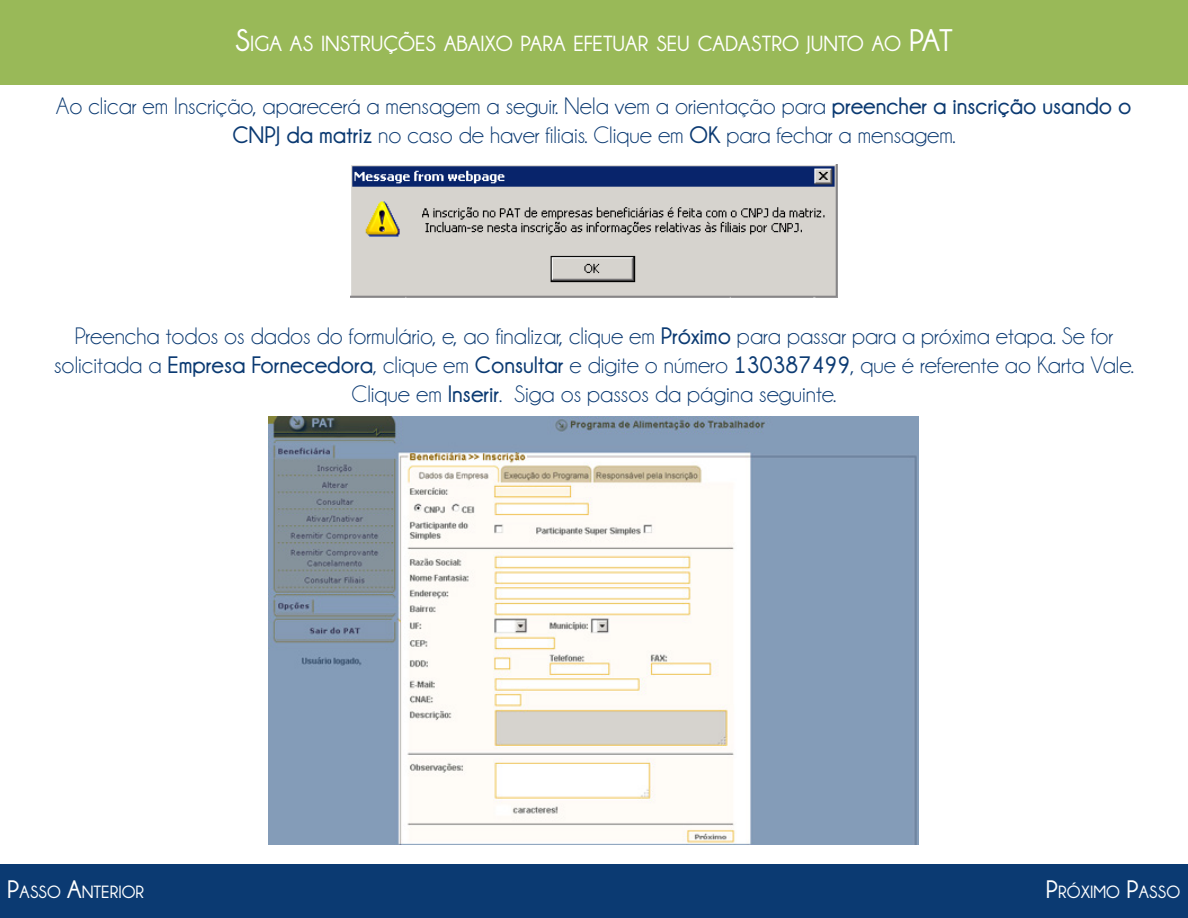
<style>
.page{position:relative;width:1188px;height:918px;background:#fff}
.page>*{position:absolute;margin:0;border:0;box-sizing:border-box;transform-origin:0 0}
.t1{font:24px/28.8px "Champagne&Limousines";color:#0b3a72;text-align:center}
.t2{font:700 22.05px "Champagne&Limousines";color:#fff}
.t3{font:700 17.85px "Champagne&Limousines";color:#fff}
.s1{font-size:31.5px}
.s2{font-weight:700}
.s3{font-size:25.5px}
</style>
<div class="page">
<div style="left:0;top:0;width:1188px;height:85px;background:#99b958"></div>
<img style="left:350px;top:165px;width:488px;height:132px">
<img style="left:268px;top:416px;width:651px;height:429px">
<div style="left:593px;top:864px;width:595px;height:54px;background:#0b3a72"></div>
<div style="left:0;top:864px;width:594px;height:54px;background:#0b3a72"></div>
<p class="t2" style="left:235px;top:31px;width:689px"><span class="s1">S</span>IGA AS INSTRUÇÕES ABAIXO PARA EFETUAR SEU CADASTRO JUNTO AO <span class="s1">PAT</span></p>
<p class="t1" style="left:56px;top:91px;width:1077px">Ao clicar em Inscrição, aparecerá a mensagem a seguir. Nela vem a orientação para <span class="s2">preencher a inscrição usando o<br>CNPJ da matriz</span> no caso de haver filiais. Clique em <span class="s2">OK</span> para fechar a mensagem.</p>
<p class="t1" style="left:54px;top:322px;width:1081px">Preencha todos os dados do formulário, e, ao finalizar, clique em <span class="s2">Próximo</span> para passar para a próxima etapa. Se for solicitada a <span class="s2">Empresa Fornecedora</span>, clique em <span class="s2">Consultar</span> e digite o número <span class="s2">130387499</span>, que é referente ao Karta Vale.</p>
<p class="t1" style="left:352px;top:379px;width:486px">Clique em <span class="s2">Inserir</span>. Siga os passos da página seguinte.</p>
<p class="t3" style="left:7px;top:882px;width:139px"><span class="s3">P</span>ASSO <span class="s3">A</span>NTERIOR</p>
<p class="t3" style="left:1046px;top:882px;width:136px"><span class="s3">P</span>RÓXIMO <span class="s3">P</span>ASSO</p>
</div>
